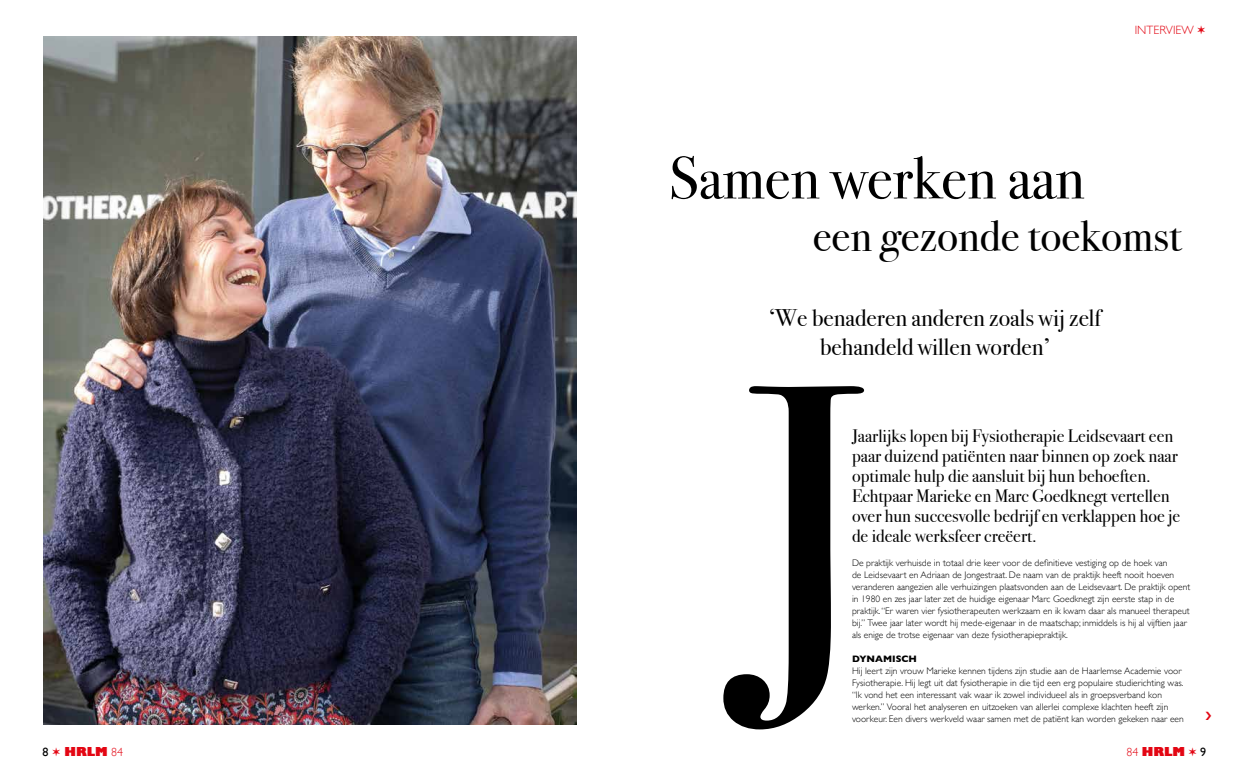
<style>
.page{position:relative;width:1248px;height:774px;background:#fff}
.page>*{position:absolute;margin:0;border:0;box-sizing:border-box;transform-origin:0 0}
.t1{font:421px "Bodoni Svty Two ITCTT";color:#000}
.t2{font:60px "Bodoni Svty Two ITCTT";color:#000}
.t3{font:44px "Bodoni Svty Two ITCTT";color:#000}
.t4{font:24px/28.8px "Bodoni Svty Two ITCTT";color:#000;text-align:center}
.t5{font:18px/20px "Bodoni Svty Two ITCTT";color:#000}
.t6{font:800 12px "Gill Sans";color:#e30613}
.t7{font:300 12px "Gill Sans";color:#e30613}
.t8{font:300 9.5px/12px "Gill Sans";color:#000}
.t9{font:700 9.5px "Gill Sans";color:#000}
.s1{font-weight:400;color:#000}
.s2{font-weight:300}
</style>
<div class="page">
<img style="left:43px;top:37px;width:533px;height:687px">
<p class="t6" style="left:43px;top:743px;width:82px"><span class="s1">8</span> ✶ HRLM <span class="s2">84</span></p>
<p class="t7" style="left:1134px;top:21px;width:72px">INTERVIEW ✶</p>
<h2 class="t2" style="left:668px;top:129px;width:417px">Samen werken aan</h2>
<h3 class="t3" style="left:812px;top:200px;width:370px">een gezonde toekomst</h3>
<h3 class="t4" style="left:769px;top:301px;width:333px">‘We benaderen anderen zoals wij zelf behandeld willen worden’</h3>
<h1 class="t1" style="left:733px;top:191px;width:140px">J</h1>
<p class="t5" style="left:852px;top:424px;width:329px">Jaarlijks lopen bij Fysiotherapie Leidsevaart een paar duizend patiënten naar binnen op zoek naar optimale hulp die aansluit bij hun behoeften.<br>Echtpaar Marieke en Marc Goedknegt vertellen over hun succesvolle bedrijf en verklappen hoe je de ideale werksfeer creëert.</p>
<p class="t8" style="left:852px;top:556px;width:340px">De praktijk verhuisde in totaal drie keer voor de definitieve vestiging op de hoek van<br>de Leidsevaart en Adriaan de Jongestraat. De naam van de praktijk heeft nooit hoeven veranderen aangezien alle verhuizingen plaatsvonden aan de Leidsevaart. De praktijk opent in 1980 en zes jaar later zet de huidige eigenaar Marc Goedknegt zijn eerste stap in de praktijk. “Er waren vier fysiotherapeuten werkzaam en ik kwam daar als manueel therapeut bij.” Twee jaar later wordt hij mede-eigenaar in de maatschap; inmiddels is hij al vijftien jaar als enige de trotse eigenaar van deze fysiotherapiepraktijk.</p>
<p class="t9" style="left:852px;top:651px;width:66px">DYNAMISCH</p>
<p class="t8" style="left:852px;top:664px;width:333px">Hij leert zijn vrouw Marieke kennen tijdens zijn studie aan de Haarlemse Academie voor Fysiotherapie. Hij legt uit dat fysiotherapie in die tijd een erg populaire studierichting was. “Ik vond het een interessant vak waar ik zowel individueel als in groepsverband kon werken.” Vooral het analyseren en uitzoeken van allerlei complexe klachten heeft zijn voorkeur. Een divers werkveld waar samen met de patiënt kan worden gekeken naar een</p>
<p class="t6" style="left:1126px;top:743px;width:81px"><span class="s2">84</span> HRLM ✶ <span class="s1">9</span></p>
</div>
